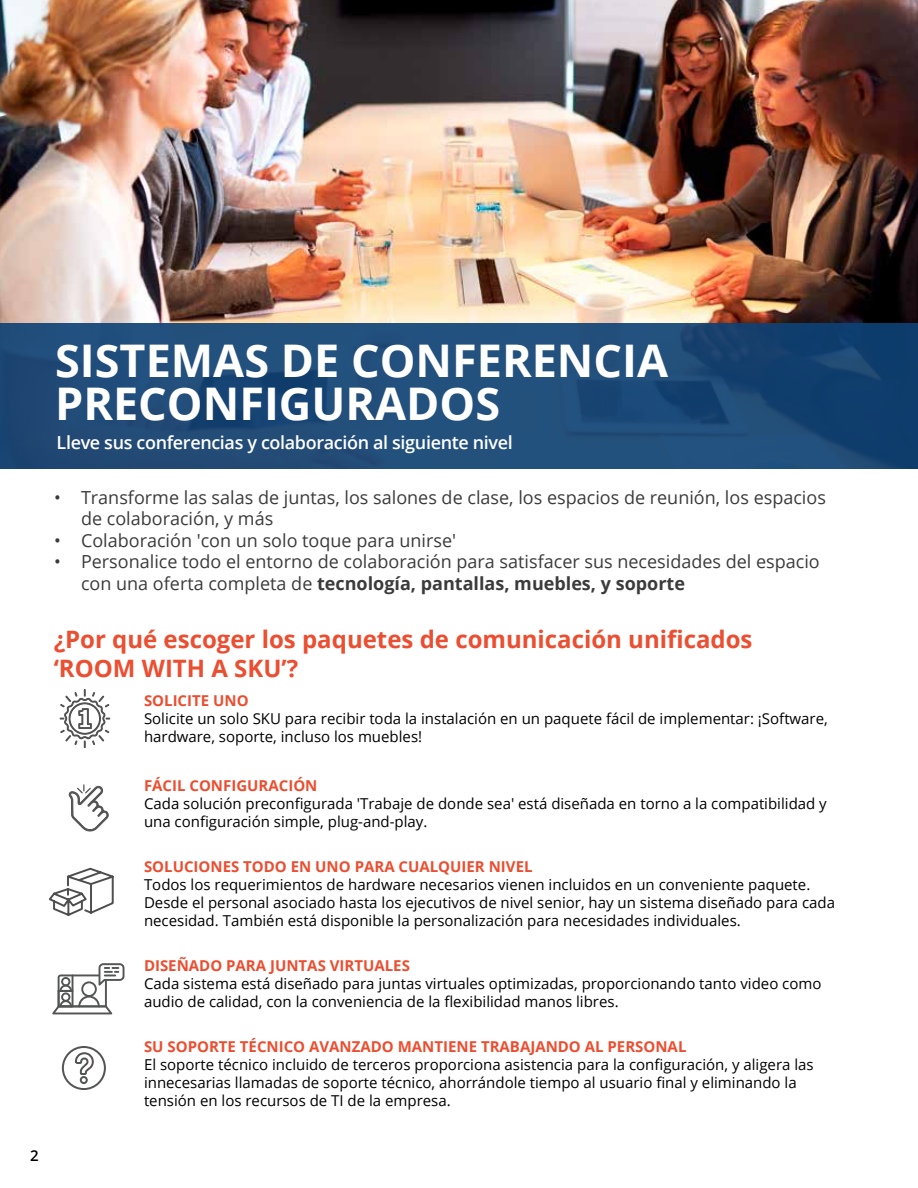
<style>
.page{position:relative;width:918px;height:1188px;background:#fff}
.page>*{position:absolute;margin:0;border:0;box-sizing:border-box;transform-origin:0 0}
.t1{font:700 45px/43.5px "Open Sans";color:#fff}
.t2{font:700 24px/28.8px "Open Sans";color:#eb4e30}
.t3{font:18px/21.6px "Open Sans";color:#3b3b3b}
.t4{font:600 18px "Open Sans";letter-spacing:-.02em;color:#fff}
.t5{font:15px/18px "Open Sans";color:#000}
.t6{font:700 15px "Open Sans";color:#eb4e30}
.t7{font:600 15px "Open Sans";color:#000}
.s1{font-weight:700}
</style>
<div class="page">
<img style="left:0;top:0;width:918px;height:323px">
<div style="left:0;top:323px;width:918px;height:146px;background:linear-gradient(to right,#244f7b,#184674)"></div>
<svg style="left:52px;top:963px;width:72px;height:51px"></svg>
<div style="left:80px;top:1076px;width:8px;height:8px;border:2px solid #535554;border-radius:50%"></div>
<svg style="left:74px;top:1050px;width:22px;height:25px"></svg>
<div style="left:62px;top:1046px;width:44px;height:44px;border:2px solid #535554;border-radius:50%"></div>
<svg style="left:49px;top:867px;width:65px;height:49px"></svg>
<svg style="left:69px;top:784px;width:40px;height:48px"></svg>
<svg style="left:60px;top:689px;width:50px;height:59px"></svg>
<h1 class="t1" style="left:55px;top:337px;width:614px">SISTEMAS DE CONFERENCIA<br>PRECONFIGURADOS</h1>
<p class="t4" style="left:57px;top:431px;width:458px">Lleve sus conferencias y colaboración al siguiente nivel</p>
<p class="t3" style="left:81px;top:486px;width:746px;text-indent:-27px">• Transforme las salas de juntas, los salones de clase, los espacios de reunión, los espacios de colaboración, y más</p>
<p class="t3" style="left:54px;top:529px;width:404px">• Colaboración 'con un solo toque para unirse'</p>
<p class="t3" style="left:81px;top:551px;width:740px;text-indent:-27px">• Personalice todo el entorno de colaboración para satisfacer sus necesidades del espacio con una oferta completa de <span class="s1">tecnología, pantallas, muebles, y soporte</span></p>
<h2 class="t2" style="left:54px;top:624px;width:700px">¿Por qué escoger los paquetes de comunicación unificados ‘ROOM WITH A SKU’?</h2>
<p class="t6" style="left:144px;top:690px;width:106px">SOLICITE UNO</p>
<p class="t5" style="left:144px;top:709px;width:685px">Solicite un solo SKU para recibir toda la instalación en un paquete fácil de implementar: ¡Software, hardware, soporte, incluso los muebles!</p>
<p class="t6" style="left:144px;top:775px;width:175px">FÁCIL CONFIGURACIÓN</p>
<p class="t5" style="left:144px;top:795px;width:684px">Cada solución preconfigurada 'Trabaje de donde sea' está diseñada en torno a la compatibilidad y una configuración simple, plug-and-play.</p>
<p class="t6" style="left:144px;top:856px;width:390px">SOLUCIONES TODO EN UNO PARA CUALQUIER NIVEL</p>
<p class="t5" style="left:144px;top:876px;width:693px">Todos los requerimientos de hardware necesarios vienen incluidos en un conveniente paquete.<br>Desde el personal asociado hasta los ejecutivos de nivel senior, hay un sistema diseñado para cada necesidad. También está disponible la personalización para necesidades individuales.</p>
<p class="t6" style="left:144px;top:955px;width:267px">DISEÑADO PARA JUNTAS VIRTUALES</p>
<p class="t5" style="left:144px;top:975px;width:679px">Cada sistema está diseñado para juntas virtuales optimizadas, proporcionando tanto video como audio de calidad, con la conveniencia de la flexibilidad manos libres.</p>
<p class="t6" style="left:144px;top:1036px;width:544px">SU SOPORTE TÉCNICO AVANZADO MANTIENE TRABAJANDO AL PERSONAL</p>
<p class="t5" style="left:144px;top:1056px;width:671px">El soporte técnico incluido de terceros proporciona asistencia para la configuración, y aligera las innecesarias llamadas de soporte técnico, ahorrándole tiempo al usuario final y eliminando la tensión en los recursos de TI de la empresa.</p>
<p class="t7" style="left:30px;top:1146px;width:10px">2</p>
</div>
